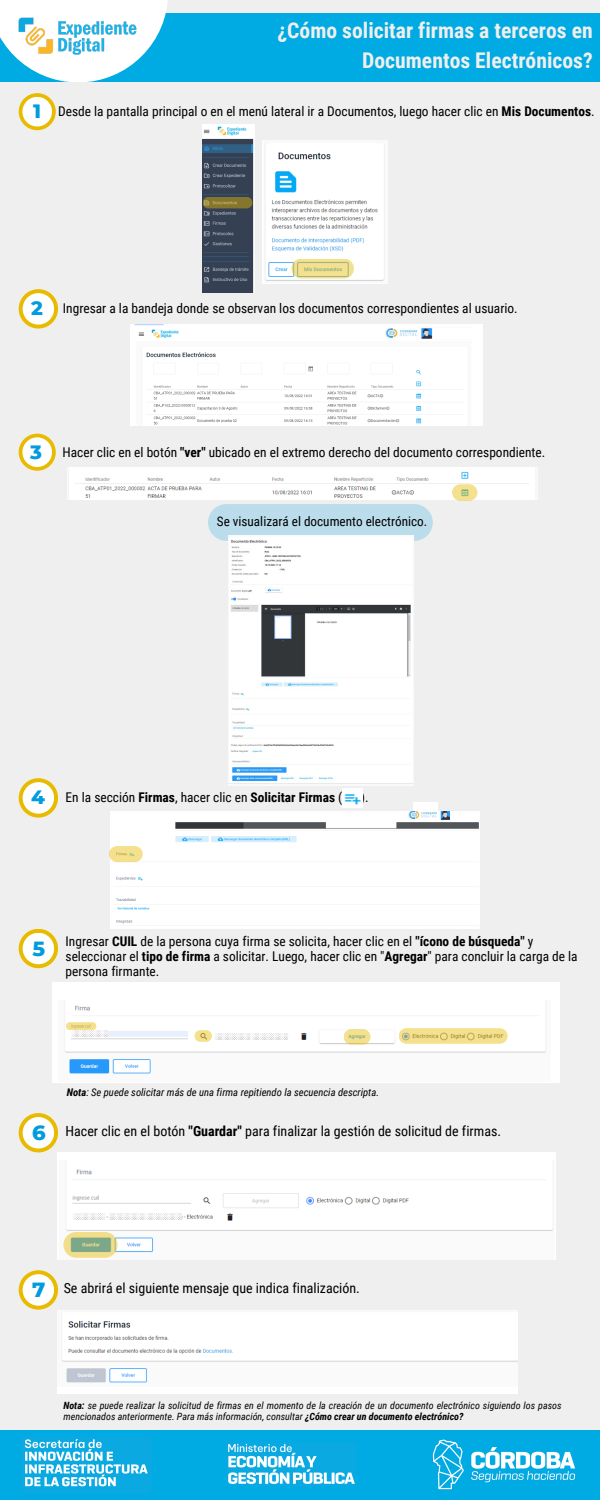
<style>
.page{position:relative;width:600px;height:1500px;background:#efefef}
.page>*{position:absolute;margin:0;border:0;box-sizing:border-box;transform-origin:0 0}
.t1{font:700 21.7px/30px "Roboto Condensed";color:#efefef;text-align:right}
.t2{font:800 20.9px "Montserrat";color:#009cde}
.t3{font:800 19.7px "Montserrat";color:#009cde}
.t4{font:14px "Roboto Condensed";color:#000}
.t5{font:13.4px/15px "Roboto Condensed";color:#000}
.t6{font:13.2px "Roboto Condensed";color:#000}
.t7{font:italic 10.6px "Roboto Condensed";color:#000}
.t8{font:italic 10px/10.5px "Roboto Condensed";color:#000}
.s1{font-weight:700}
</style>
<div class="page">
<svg style="left:19px;top:289px;width:39px;height:40px"></svg>
<div style="left:23px;top:293px;width:31px;height:32px;background:#fff;border-radius:50%"></div>
<div style="left:0;top:13px;width:600px;height:69px;background:#00aae2"></div>
<svg style="left:0;top:0;width:168px;height:82px;fill:#fff"></svg>
<svg style="left:19px;top:93px;width:37px;height:37px"></svg>
<div style="left:22px;top:97px;width:30px;height:30px;background:#fff;border-radius:50%"></div>
<div style="left:19px;top:434px;width:37px;height:37px;background:#e8bb00;border-radius:50%"></div>
<div style="left:22px;top:437px;width:30px;height:30px;background:#fff;border-radius:50%"></div>
<svg style="left:19px;top:778px;width:39px;height:40px"></svg>
<div style="left:23px;top:782px;width:31px;height:32px;background:#fff;border-radius:50%"></div>
<svg style="left:19px;top:929px;width:39px;height:39px"></svg>
<div style="left:23px;top:933px;width:31px;height:31px;background:#fff;border-radius:50%"></div>
<img style="left:13px;top:9px;width:132px;height:52px">
<img style="left:203px;top:124px;width:51px;height:169px">
<svg style="left:203px;top:197px;width:49px;height:11px"></svg>
<img style="left:262px;top:141px;width:126px;height:143px">
<div style="left:208px;top:504px;width:225px;height:37px;background:#badceb;border-radius:18px"></div>
<svg style="left:19px;top:1113px;width:39px;height:39px"></svg>
<div style="left:23px;top:1117px;width:31px;height:32px;background:#fff;border-radius:50%"></div>
<svg style="left:291px;top:259px;width:63px;height:20px"></svg>
<svg style="left:19px;top:1270px;width:39px;height:40px"></svg>
<div style="left:23px;top:1274px;width:31px;height:32px;background:#fff;border-radius:50%"></div>
<img style="left:57px;top:1310px;width:461px;height:84px">
<img style="left:69px;top:467px;width:469px;height:33px">
<svg style="left:452px;top:484px;width:25px;height:17px"></svg>
<img style="left:130px;top:325px;width:353px;height:100px">
<div style="left:434px;top:330px;width:33px;height:8px;background:#fff"></div>
<div style="left:414px;top:802px;width:24px;height:9px;background:#fff"></div>
<img style="left:111px;top:812px;width:368px;height:116px">
<div style="left:451px;top:811px;width:26px;height:10px;background:#fff"></div>
<svg style="left:109px;top:846px;width:34px;height:16px"></svg>
<img style="left:229px;top:535px;width:184px;height:248px">
<img style="left:343px;top:788px;width:19px;height:20px">
<div style="left:58px;top:1152px;width:497px;height:108px;background:#fff"></div>
<svg style="left:63px;top:1232px;width:55px;height:26px"></svg>
<img style="left:110px;top:1214px;width:72px;height:6px">
<img style="left:72px;top:1214px;width:33px;height:6px">
<img style="left:53px;top:982px;width:507px;height:100px">
<svg style="left:195px;top:1030px;width:17px;height:12px"></svg>
<svg style="left:399px;top:1028px;width:109px;height:16px;background:#ecd989"></svg>
<svg style="left:66px;top:1022px;width:30px;height:8px"></svg>
<img style="left:71px;top:1031px;width:37px;height:6px">
<img style="left:214px;top:1034px;width:74px;height:6px">
<svg style="left:344px;top:1029px;width:27px;height:16px"></svg>
<div style="left:0;top:1430px;width:600px;height:70px;background:#00aae2"></div>
<img style="left:21px;top:1436px;width:131px;height:57px">
<img style="left:432px;top:1439px;width:144px;height:51px">
<img style="left:228px;top:1443px;width:127px;height:42px">
<h1 class="t3" style="left:33px;top:99px;width:9px">1</h1>
<p class="t1" style="left:278px;top:15px;width:317px">¿Cómo solicitar firmas a terceros en<br>Documentos Electrónicos?</p>
<p class="t5" style="left:58px;top:104px;width:538px">Desde la pantalla principal o en el menú lateral ir a Documentos, luego hacer clic en <span class="s1">Mis Documentos</span>.</p>
<p class="t3" style="left:31px;top:296px;width:13px">2</p>
<h2 class="t5" style="left:63px;top:301px;width:456px">Ingresar a la bandeja donde se observan los documentos correspondientes al usuario.</h2>
<p class="t3" style="left:30px;top:440px;width:13px">3</p>
<h2 class="t5" style="left:63px;top:445px;width:484px">Hacer clic en el botón <span class="s1">"ver"</span> ubicado en el extremo derecho del documento correspondiente.</h2>
<p class="t6" style="left:217px;top:513px;width:212px">Se visualizará el documento electrónico.</p>
<p class="t3" style="left:31px;top:785px;width:15px">4</p>
<p class="t5" style="left:66px;top:790px;width:278px">En la sección <span class="s1">Firmas</span>, hacer clic en <span class="s1">Solicitar Firmas</span> (</p>
<p class="t5" style="left:361px;top:790px;width:9px">).</p>
<h2 class="t2" style="left:33px;top:936px;width:14px">5</h2>
<h2 class="t5" style="left:66px;top:933px;width:514px">Ingresar <span class="s1">CUIL</span> de la persona cuya firma se solicita, hacer clic en el <span class="s1">"ícono de búsqueda"</span> y seleccionar el <span class="s1">tipo de firma</span> a solicitar. Luego, hacer clic en "<span class="s1">Agregar</span>" para concluir la carga de la persona firmante.</h2>
<p class="t2" style="left:32px;top:1120px;width:15px">6</p>
<p class="t7" style="left:67px;top:1086px;width:314px"><span class="s1">Nota</span>: Se puede solicitar más de una firma repitiendo la secuencia descripta.</p>
<h2 class="t4" style="left:66px;top:1123px;width:437px">Hacer clic en el botón <span class="s1">"Guardar"</span> para finalizar la gestión de solicitud de firmas.</h2>
<p class="t2" style="left:32px;top:1277px;width:15px">7</p>
<p class="t4" style="left:64px;top:1280px;width:298px">Se abrirá el siguiente mensaje que indica finalización.</p>
<p class="t8" style="left:63px;top:1401px;width:500px"><span class="s1">Nota:</span> se puede realizar la solicitud de firmas en el momento de la creación de un documento electrónico siguiendo los pasos mencionados anteriormente. Para más información, consultar <span class="s1">¿Cómo crear un documento electrónico?</span></p>
</div>
